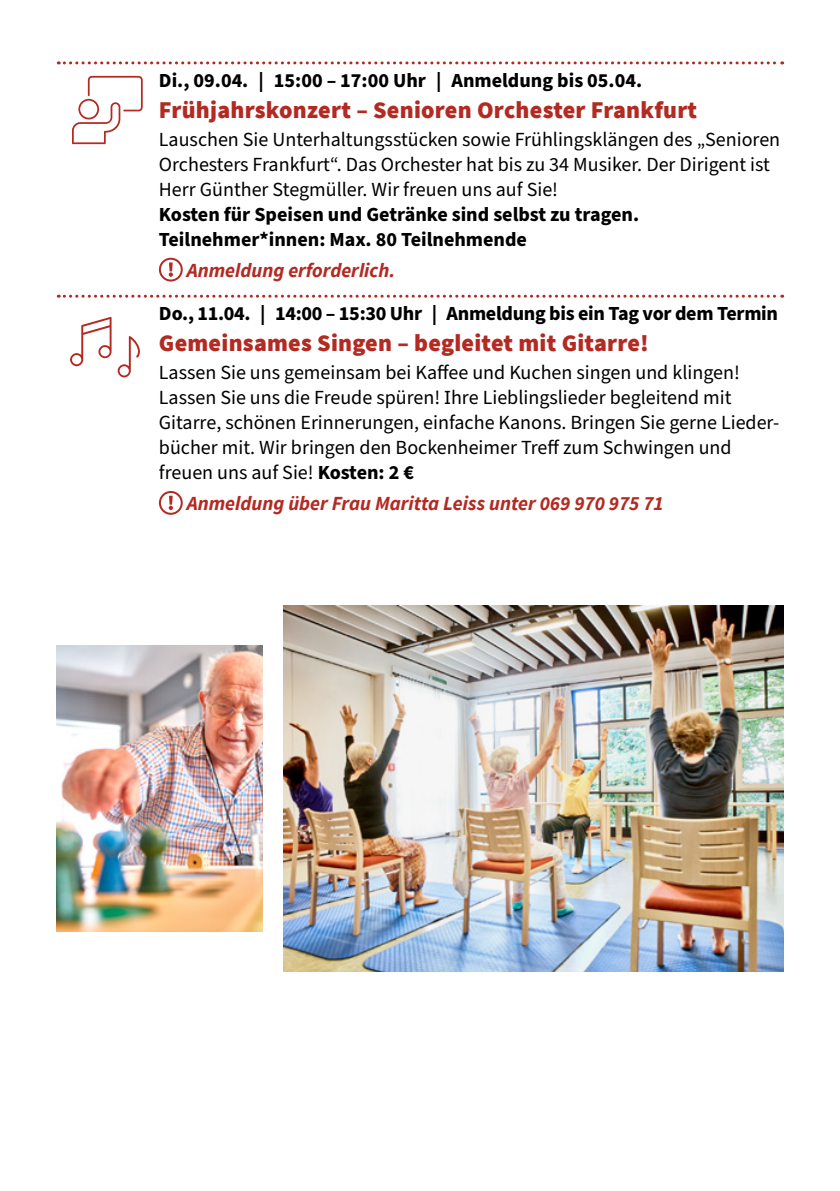
<style>
.page{position:relative;width:840px;height:1191px;background:#fff}
.page>*{position:absolute;margin:0;border:0;box-sizing:border-box;transform-origin:0 0}
.t1{font:900 24px "Source Sans Pro";letter-spacing:.01em;color:#b32a22}
.t2{font:20px/25px "Source Sans Pro";color:#000}
.t3{font:700 20px/25px "Source Sans Pro";color:#000}
.t4{font:italic 700 20px "Source Sans Pro";color:#b32a22}
.s1{font-weight:700}
</style>
<div class="page">
<svg style="left:58px;top:61px;width:724px;height:3px"></svg>
<svg style="left:58px;top:295px;width:724px;height:3px"></svg>
<svg style="left:169px;top:262px;width:4px;height:15px"></svg>
<div style="left:159px;top:258px;width:24px;height:23px;border:2px solid #b32a22;border-radius:50%"></div>
<svg style="left:169px;top:496px;width:4px;height:14px"></svg>
<div style="left:159px;top:491px;width:24px;height:24px;border:2px solid #b32a22;border-radius:50%"></div>
<img style="left:57px;top:645px;width:205px;height:286px">
<img style="left:283px;top:605px;width:499px;height:366px">
<p class="t3" style="left:159px;top:68px;width:484px">Di., 09.04. | 15:00 – 17:00 Uhr | Anmeldung bis 05.04.</p>
<p class="t1" style="left:159px;top:93px;width:539px">Frühjahrskonzert – Senioren Orchester Frankfurt</p>
<p class="t2" style="left:159px;top:127px;width:622px">Lauschen Sie Unterhaltungsstücken sowie Frühlingsklängen des „Senioren<br>Orchesters Frankfurt“. Das Orchester hat bis zu 34 Musiker. Der Dirigent ist<br>Herr Günther Stegmüller. Wir freuen uns auf Sie!</p>
<p class="t3" style="left:159px;top:202px;width:481px">Kosten für Speisen und Getränke sind selbst zu tragen.<br>Teilnehmer*innen: Max. 80 Teilnehmende</p>
<p class="t4" style="left:187px;top:256px;width:210px">Anmeldung erforderlich.</p>
<p class="t3" style="left:159px;top:302px;width:620px">Do., 11.04. | 14:00 – 15:30 Uhr | Anmeldung bis ein Tag vor dem Termin</p>
<p class="t1" style="left:159px;top:327px;width:491px">Gemeinsames Singen – begleitet mit Gitarre!</p>
<p class="t2" style="left:159px;top:360px;width:621px">Lassen Sie uns gemeinsam bei Kaffee und Kuchen singen und klingen!<br>Lassen Sie uns die Freude spüren! Ihre Lieblingslieder begleitend mit Gitarre, schönen Erinnerungen, einfache Kanons. Bringen Sie gerne Lieder&shy;bücher mit. Wir bringen den Bockenheimer Treff zum Schwingen und freuen uns auf Sie! <span class="s1">Kosten: 2 €</span></p>
<p class="t4" style="left:187px;top:489px;width:478px">Anmeldung über Frau Maritta Leiss unter 069 970 975 71</p>
</div>
